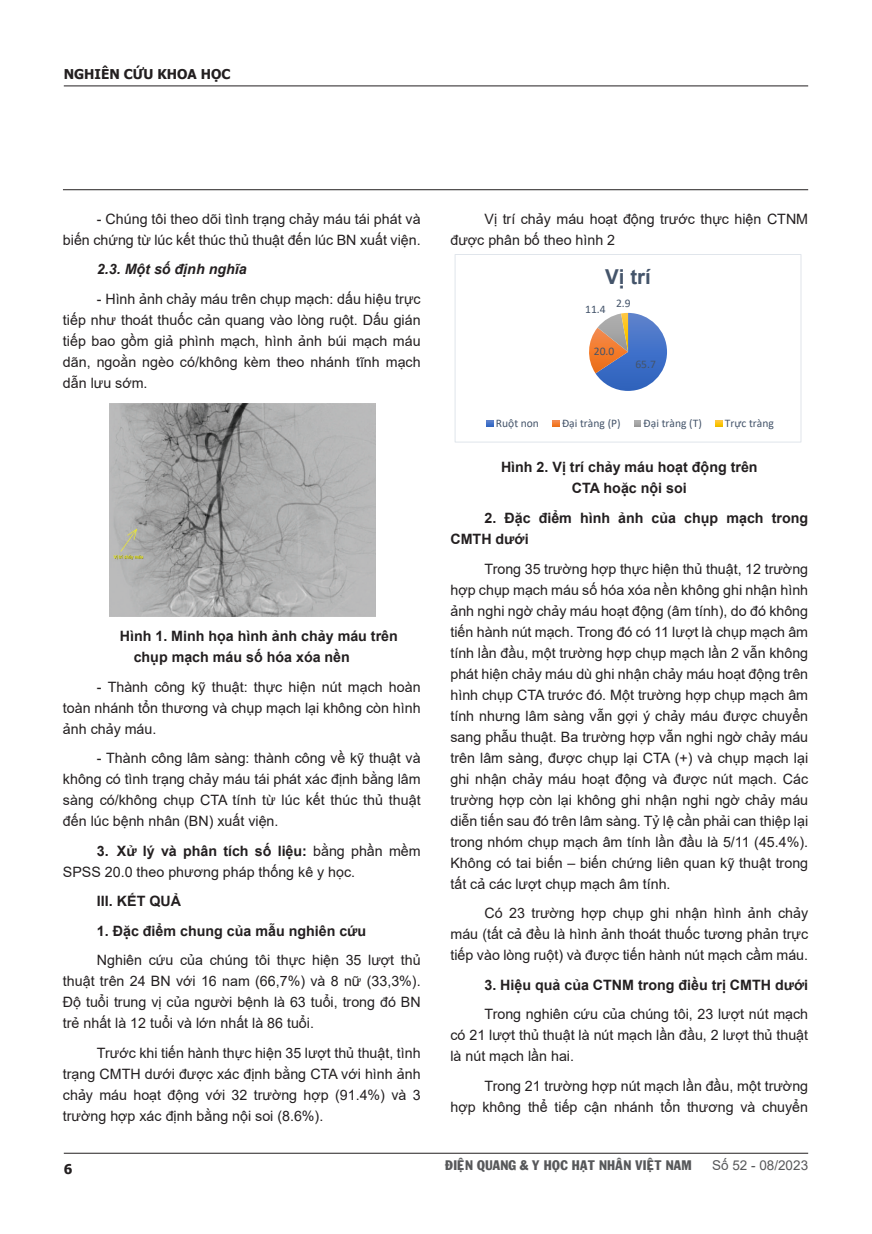
<style>
.page{position:relative;width:872px;height:1234px;background:#fff}
.page>*{position:absolute;margin:0;border:0;box-sizing:border-box;transform-origin:0 0}
.t1{font:700 20.55px "Arial";color:#44546a}
.List_Paragraph{font:14.25px/21px "Arial";color:#231f20;text-align:justify}
.List_Paragraph-2{font:700 14.25px/21px "Arial";color:#231f20}
.List_Paragraph-3{font:italic 700 14.25px "Arial";color:#231f20}
.t2{font:13.5px "VNI Franko";color:#57585a}
.t3{font:700 13.5px "Tahoma";color:#231f20}
.t4{font:13.5px "Arial";color:#57585a}
.t5{font:11.55px "Calibri";color:#44546a}
.s1{font-weight:700}
</style>
<div class="page">
<hr style="left:64px;top:85px;width:744px;height:1px;background:#231f20">
<hr style="left:63px;top:189px;width:745px;height:1px;background:#231f20">
<img style="left:110px;top:403px;width:265px;height:214px">
<svg style="left:589px;top:313px;width:78px;height:78px"></svg>
<svg style="left:487px;top:420px;width:6px;height:6px"></svg>
<svg style="left:553px;top:420px;width:6px;height:6px"></svg>
<svg style="left:634px;top:420px;width:7px;height:6px"></svg>
<svg style="left:715px;top:420px;width:7px;height:6px"></svg>
<div style="left:454px;top:254px;width:347px;height:188px;border:1px solid #e0e5eb"></div>
<hr style="left:64px;top:1152px;width:744px;height:1px;background:#231f20">
<p class="t3" style="left:64px;top:65px;width:168px">NGHIÊN CỨU KHOA HỌC</p>
<p class="List_Paragraph" style="left:63px;top:208px;width:359px;text-align:right">- Chúng tôi theo dõi tình trạng chảy máu tái phát và<br>biến chứng từ lúc kết thúc thủ thuật đến lúc BN xuất viện.</p>
<p class="List_Paragraph-3" style="left:97px;top:260px;width:151px">2.3. Một số định nghĩa</p>
<p class="List_Paragraph" style="left:63px;top:288px;width:359px;text-indent:34px">- Hình ảnh chảy máu trên chụp mạch: dấu hiệu trực tiếp như thoát thuốc cản quang vào lòng ruột. Dấu gián tiếp bao gồm giả phình mạch, hình ảnh búi mạch máu dãn, ngoằn ngèo có/không kèm theo nhánh tĩnh mạch dẫn lưu sớm.</p>
<p class="List_Paragraph-2" style="left:120px;top:625px;width:279px">Hình 1. Minh họa hình ảnh chảy máu trên</p>
<p class="List_Paragraph-2" style="left:134px;top:646px;width:218px">chụp mạch máu số hóa xóa nền</p>
<p class="List_Paragraph" style="left:63px;top:676px;width:359px;text-indent:34px">- Thành công kỹ thuật: thực hiện nút mạch hoàn toàn nhánh tổn thương và chụp mạch lại không còn hình ảnh chảy máu.</p>
<p class="List_Paragraph" style="left:63px;top:747px;width:359px;text-indent:34px">- Thành công lâm sàng: thành công về kỹ thuật và không có tình trạng chảy máu tái phát xác định bằng lâm sàng có/không chụp CTA tính từ lúc kết thúc thủ thuật đến lúc bệnh nhân (BN) xuất viện.</p>
<p class="List_Paragraph" style="left:63px;top:840px;width:359px;text-indent:34px"><span class="s1">3. Xử lý và phân tích số liệu:</span> bằng phần mềm<br>SPSS 20.0 theo phương pháp thống kê y học.</p>
<p class="List_Paragraph-2" style="left:97px;top:890px;width:86px">III. KẾT QUẢ</p>
<p class="List_Paragraph-2" style="left:97px;top:920px;width:271px">1. Đặc điểm chung của mẫu nghiên cứu</p>
<p class="List_Paragraph" style="left:63px;top:949px;width:359px;text-indent:34px">Nghiên cứu của chúng tôi thực hiện 35 lượt thủ thuật trên 24 BN với 16 nam (66,7%) và 8 nữ (33,3%).<br>Độ tuổi trung vị của người bệnh là 63 tuổi, trong đó BN trẻ nhất là 12 tuổi và lớn nhất là 86 tuổi.</p>
<p class="List_Paragraph" style="left:63px;top:1042px;width:359px;text-indent:34px">Trước khi tiến hành thực hiện 35 lượt thủ thuật, tình trạng CMTH dưới được xác định bằng CTA với hình ảnh chảy máu hoạt động với 32 trường hợp (91.4%) và 3 trường hợp xác định bằng nội soi (8.6%).</p>
<p class="List_Paragraph" style="left:450px;top:208px;width:359px;text-indent:34px">Vị trí chảy máu hoạt động trước thực hiện CTNM được phân bố theo hình 2</p>
<p class="t1" style="left:605px;top:262px;width:47px">Vị trí</p>
<p class="t5" style="left:585px;top:301px;width:22px">11.4</p>
<p class="t5" style="left:616px;top:295px;width:16px">2.9</p>
<p class="t5" style="left:594px;top:343px;width:22px">20.0</p>
<p class="t5" style="left:635px;top:356px;width:22px">65.7</p>
<p class="t5" style="left:496px;top:415px;width:45px">Ruột non</p>
<p class="t5" style="left:562px;top:415px;width:60px">Đại tràng (P)</p>
<p class="t5" style="left:643px;top:415px;width:60px">Đại tràng (T)</p>
<p class="t5" style="left:725px;top:415px;width:51px">Trực tràng</p>
<p class="List_Paragraph-2" style="left:501px;top:457px;width:258px">Hình 2. Vị trí chảy máu hoạt động trên</p>
<p class="List_Paragraph-2" style="left:572px;top:478px;width:116px">CTA hoặc nội soi</p>
<p class="List_Paragraph-2" style="left:450px;top:507px;width:359px;text-indent:34px">2. Đặc điểm hình ảnh của chụp mạch trong<br>CMTH dưới</p>
<p class="List_Paragraph" style="left:450px;top:558px;width:359px;text-indent:34px">Trong 35 trường hợp thực hiện thủ thuật, 12 trường hợp chụp mạch máu số hóa xóa nền không ghi nhận hình ảnh nghi ngờ chảy máu hoạt động (âm tính), do đó không tiến hành nút mạch. Trong đó có 11 lượt là chụp mạch âm tính lần đầu, một trường hợp chụp mạch lần 2 vẫn không phát hiện chảy máu dù ghi nhận chảy máu hoạt động trên hình chụp CTA trước đó. Một trường hợp chụp mạch âm tính nhưng lâm sàng vẫn gợi ý chảy máu được chuyển sang phẫu thuật. Ba trường hợp vẫn nghi ngờ chảy máu trên lâm sàng, được chụp lại CTA (+) và chụp mạch lại ghi nhận chảy máu hoạt động và được nút mạch. Các trường hợp còn lại không ghi nhận nghi ngờ chảy máu diễn tiến sau đó trên lâm sàng. Tỷ lệ cần phải can thiệp lại trong nhóm chụp mạch âm tính lần đầu là 5/11 (45.4%).<br>Không có tai biến – biến chứng liên quan kỹ thuật trong tất cả các lượt chụp mạch âm tính.</p>
<p class="List_Paragraph" style="left:450px;top:902px;width:359px;text-indent:34px">Có 23 trường hợp chụp ghi nhận hình ảnh chảy máu (tất cả đều là hình ảnh thoát thuốc tương phản trực tiếp vào lòng ruột) và được tiến hành nút mạch cầm máu.</p>
<p class="List_Paragraph-2" style="left:484px;top:974px;width:325px">3. Hiệu quả của CTNM trong điều trị CMTH dưới</p>
<p class="List_Paragraph" style="left:450px;top:1003px;width:359px;text-indent:34px">Trong nghiên cứu của chúng tôi, 23 lượt nút mạch có 21 lượt thủ thuật là nút mạch lần đầu, 2 lượt thủ thuật là nút mạch lần hai.</p>
<p class="List_Paragraph" style="left:450px;top:1075px;width:359px;text-align:right">Trong 21 trường hợp nút mạch lần đầu, một trường<br>hợp không thể tiếp cận nhánh tổn thương và chuyển</p>
<p class="t3" style="left:64px;top:1158px;width:10px">6</p>
<p class="t2" style="left:445px;top:1154px;width:248px">ÑIEÄN QUANG &amp; Y HOÏC HAÏT NHAÂN VIEÄT NAM</p>
<p class="t4" style="left:712px;top:1155px;width:98px">Số 52 - 08/2023</p>
</div>
